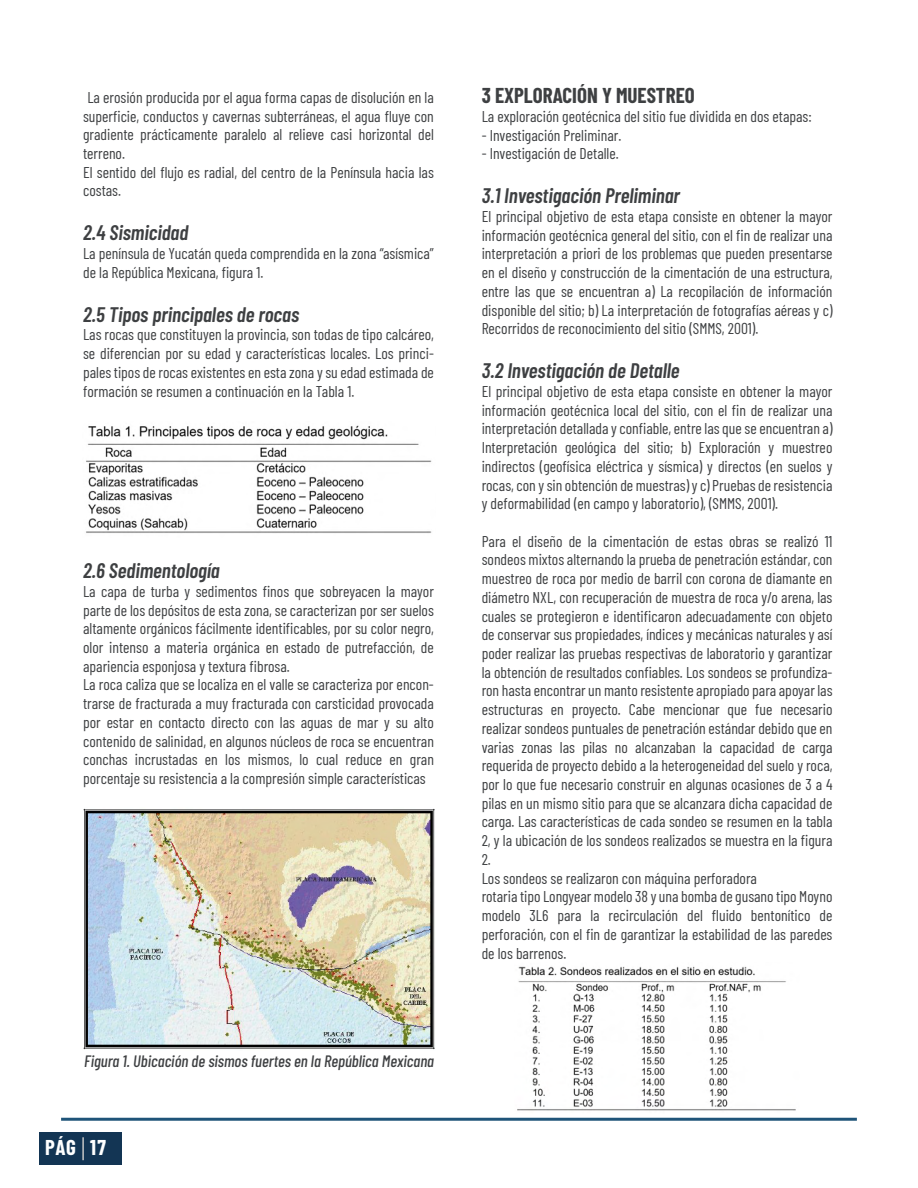
<style>
.page{position:relative;width:918px;height:1188px;background:#fff}
.page>*{position:absolute;margin:0;border:0;box-sizing:border-box;transform-origin:0 0}
.t1{font:italic 600 21px "Barlow Condensed";color:#3e4042}
.t2{font:700 21px "Barlow Condensed";color:#3e4042}
.t3{font:700 21px "Barlow Condensed";color:#fff}
.t4{font:italic 500 16.5px "Barlow Condensed";color:#3e4042}
.t5{font:15.6px/18.8px "Barlow Condensed";color:#3e4042}
</style>
<div class="page">
<hr style="left:61px;top:1118px;width:796px;height:3px;background:#06416a">
<div style="left:39px;top:1132px;width:83px;height:33px;background:#133554"></div>
<hr style="left:82px;top:1137px;width:2px;height:23px;background:#c5c5c5">
<img style="left:86px;top:425px;width:346px;height:108px">
<img style="left:83px;top:808px;width:352px;height:242px">
<img style="left:517px;top:966px;width:279px;height:145px">
<p class="t5" style="left:83px;top:87px;width:352px">La erosión producida por el agua forma capas de disolución en la superficie, conductos y cavernas subterráneas, el agua fluye con gradiente prácticamente paralelo al relieve casi horizontal del terreno.<br>El sentido del flujo es radial, del centro de la Península hacia las costas.</p>
<h1 class="t1" style="left:83px;top:218px;width:107px">2.4 Sismicidad</h1>
<p class="t5" style="left:83px;top:243px;width:352px">La península de Yucatán queda comprendida en la zona “asísmica” de la República Mexicana, figura 1.</p>
<h1 class="t1" style="left:83px;top:299px;width:218px">2.5 Tipos principales de rocas</h1>
<p class="t5" style="left:83px;top:324px;width:352px;text-align:justify">Las rocas que constituyen la provincia, son todas de tipo calcáreo, se diferencian por su edad y características locales. Los princi&shy;pales tipos de rocas existentes en esta zona y su edad estimada de formación se resumen a continuación en la Tabla 1.</p>
<h1 class="t1" style="left:83px;top:556px;width:138px">2.6 Sedimentología</h1>
<p class="t5" style="left:83px;top:581px;width:352px">La capa de turba y sedimentos finos que sobreyacen la mayor parte de los depósitos de esta zona, se caracterizan por ser suelos altamente orgánicos fácilmente identificables, por su color negro, olor intenso a materia orgánica en estado de putrefacción, de apariencia esponjosa y textura fibrosa.<br>La roca caliza que se localiza en el valle se caracteriza por encon&shy;trarse de fracturada a muy fracturada con carsticidad provocada por estar en contacto directo con las aguas de mar y su alto contenido de salinidad, en algunos núcleos de roca se encuentran conchas incrustadas en los mismos, lo cual reduce en gran porcentaje su resistencia a la compresión simple características</p>
<p class="t4" style="left:84px;top:1050px;width:351px">Figura 1. Ubicación de sismos fuertes en la República Mexicana</p>
<h1 class="t3" style="left:45px;top:1133px;width:62px">PÁG 17</h1>
<h1 class="t2" style="left:482px;top:81px;width:215px">3 EXPLORACIÓN Y MUESTREO</h1>
<p class="t5" style="left:482px;top:106px;width:332px">La exploración geotécnica del sitio fue dividida en dos etapas:</p>
<p class="t5" style="left:482px;top:124px;width:141px">- Investigación Preliminar.</p>
<p class="t5" style="left:482px;top:143px;width:138px">- Investigación de Detalle.</p>
<h1 class="t1" style="left:482px;top:181px;width:200px">3.1 Investigación Preliminar</h1>
<p class="t5" style="left:482px;top:206px;width:352px;text-align:justify">El principal objetivo de esta etapa consiste en obtener la mayor información geotécnica general del sitio, con el fin de realizar una interpretación a priori de los problemas que pueden presentarse en el diseño y construcción de la cimentación de una estructura, entre las que se encuentran a) La recopilación de información disponible del sitio; b) La interpretación de fotografías aéreas y c)<br>Recorridos de reconocimiento del sitio (SMMS, 2001).</p>
<h1 class="t1" style="left:482px;top:356px;width:199px">3.2 Investigación de Detalle</h1>
<p class="t5" style="left:482px;top:381px;width:352px;text-align:justify">El principal objetivo de esta etapa consiste en obtener la mayor información geotécnica local del sitio, con el fin de realizar una interpretación detallada y confiable, entre las que se encuentran a)<br>Interpretación geológica del sitio; b) Exploración y muestreo indirectos (geofísica eléctrica y sísmica) y directos (en suelos y rocas, con y sin obtención de muestras) y c) Pruebas de resistencia y deformabilidad (en campo y laboratorio), (SMMS, 2001).</p>
<p class="t5" style="left:482px;top:531px;width:352px">Para el diseño de la cimentación de estas obras se realizó 11 sondeos mixtos alternando la prueba de penetración estándar, con muestreo de roca por medio de barril con corona de diamante en diámetro NXL, con recuperación de muestra de roca y/o arena, las cuales se protegieron e identificaron adecuadamente con objeto de conservar sus propiedades, índices y mecánicas naturales y así poder realizar las pruebas respectivas de laboratorio y garantizar la obtención de resultados confiables. Los sondeos se profundiza&shy;ron hasta encontrar un manto resistente apropiado para apoyar las estructuras en proyecto. Cabe mencionar que fue necesario realizar sondeos puntuales de penetración estándar debido que en varias zonas las pilas no alcanzaban la capacidad de carga requerida de proyecto debido a la heterogeneidad del suelo y roca, por lo que fue necesario construir en algunas ocasiones de 3 a 4 pilas en un mismo sitio para que se alcanzara dicha capacidad de carga. Las características de cada sondeo se resumen en la tabla 2, y la ubicación de los sondeos realizados se muestra en la figura 2.<br>Los sondeos se realizaron con máquina perforadora<br>rotaria tipo Longyear modelo 38 y una bomba de gusano tipo Moyno modelo 3L6 para la recirculación del fluido bentonítico de perforación, con el fin de garantizar la estabilidad de las paredes de los barrenos.</p>
</div>
